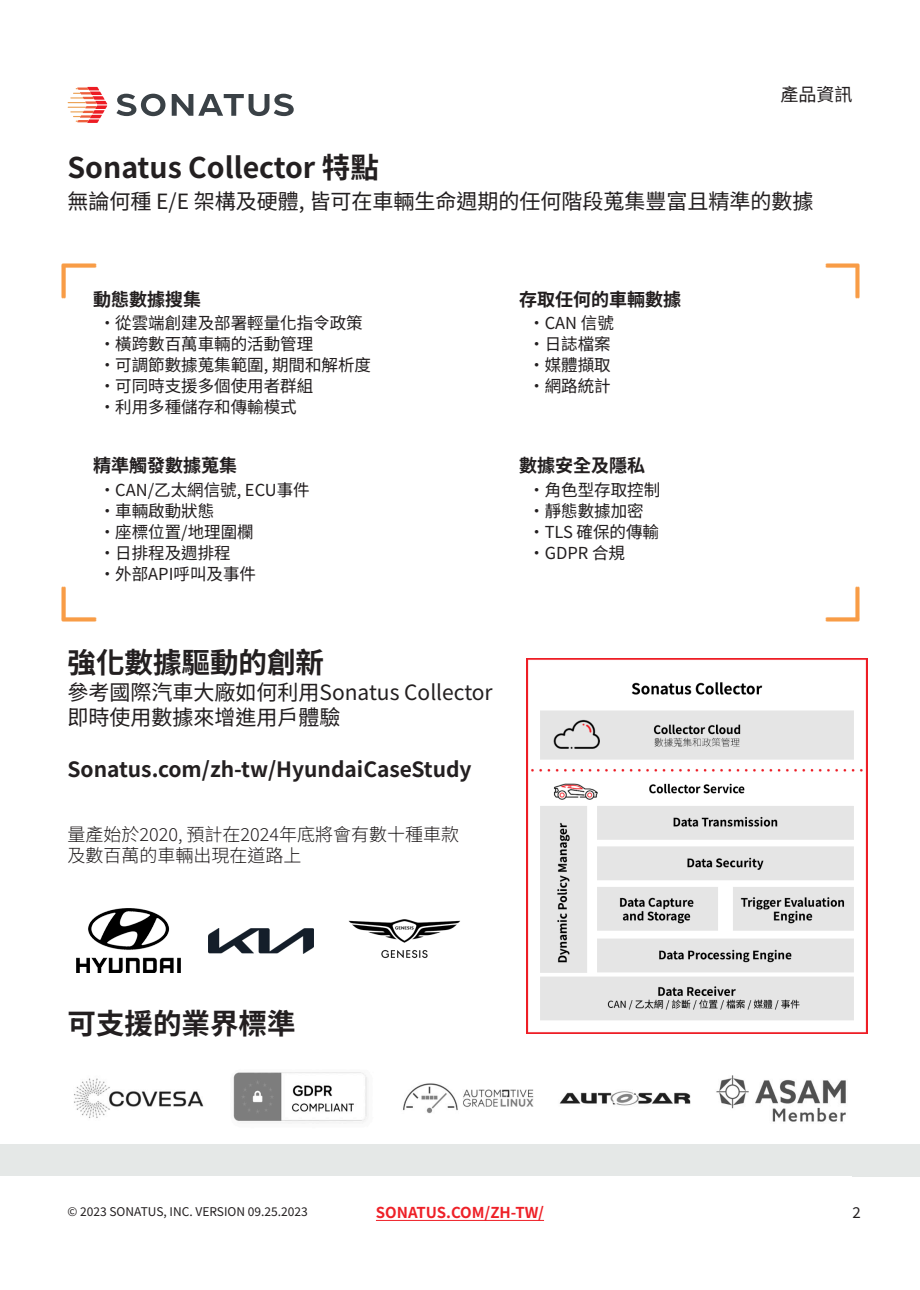
<style>
.page{position:relative;width:920px;height:1290px;background:#fff}
.page>*{position:absolute;margin:0;border:0;box-sizing:border-box;transform-origin:0 0}
.t1{font:100 28.5px "Noto Sans TC";color:#231f20}
.t2{font:100 21px "Noto Sans TC";color:#231f20}
.t3{font:100 18px/21.6px "Noto Sans TC";color:#231f20}
.t4{font:100 16.5px "Noto Sans TC";color:#231f20}
.t5{font:100 15px "Noto Sans TC";color:#ee2027}
.t6{font:100 15px "Noto Sans TC";color:#231f20}
.t7{font:100 12px "Noto Sans TC";color:#231f20}
</style>
<div class="page">
<svg style="left:116px;top:94px;width:49px;height:22px"></svg>
<svg style="left:172px;top:94px;width:122px;height:22px"></svg>
<svg style="left:68px;top:87px;width:39px;height:36px"></svg>
<div style="left:0;top:1145px;width:920px;height:31px;background:#e5e8e7"></div>
<hr style="left:376px;top:1220px;width:168px;height:1px;background:#ee2027">
<img style="left:527px;top:659px;width:340px;height:374px">
<img style="left:348px;top:919px;width:112px;height:39px">
<img style="left:76px;top:909px;width:104px;height:64px">
<img style="left:209px;top:928px;width:104px;height:25px">
<img style="left:74px;top:1072px;width:772px;height:50px">
<img style="left:62px;top:586px;width:34px;height:35px">
<img style="left:825px;top:586px;width:35px;height:35px">
<img style="left:62px;top:264px;width:34px;height:35px">
<img style="left:825px;top:264px;width:35px;height:35px">
<p class="t3" style="left:780px;top:84px;width:73px">產品資訊</p>
<p class="t1" style="left:68px;top:152px;width:313px">Sonatus Collector 特點</p>
<p class="t2" style="left:68px;top:190px;width:747px">無論何種 E/E 架構及硬體, 皆可在車輛生命週期的任何階段蒐集豐富且精準的數據</p>
<p class="t3" style="left:93px;top:289px;width:109px">動態數據搜集</p>
<p class="t4" style="left:99px;top:314px;width:265px">• 從雲端創建及部署輕量化指令政策</p>
<p class="t4" style="left:99px;top:335px;width:216px">• 橫跨數百萬車輛的活動管理</p>
<p class="t4" style="left:99px;top:356px;width:273px">• 可調節數據蒐集範圍, 期間和解析度</p>
<p class="t4" style="left:99px;top:377px;width:216px">• 可同時支援多個使用者群組</p>
<p class="t4" style="left:99px;top:398px;width:199px">• 利用多種儲存和傳輸模式</p>
<p class="t3" style="left:93px;top:455px;width:145px">精準觸發數據蒐集</p>
<p class="t4" style="left:99px;top:480px;width:212px">• CAN/乙太網信號, ECU事件</p>
<p class="t4" style="left:99px;top:501px;width:117px">• 車輛啟動狀態</p>
<p class="t4" style="left:99px;top:522px;width:156px">• 座標位置/地理圍欄</p>
<p class="t4" style="left:99px;top:543px;width:133px">• 日排程及週排程</p>
<p class="t4" style="left:99px;top:564px;width:158px">• 外部API呼叫及事件</p>
<p class="t1" style="left:68px;top:646px;width:258px">強化數據驅動的創新</p>
<p class="t2" style="left:68px;top:681px;width:427px">參考國際汽車大廠如何利用Sonatus Collector</p>
<p class="t2" style="left:68px;top:706px;width:274px">即時使用數據來增進用戶體驗</p>
<p class="t2" style="left:68px;top:758px;width:406px">Sonatus.com/zh-tw/HyundaiCaseStudy</p>
<p class="t3" style="left:68px;top:823px;width:393px">量產始於2020, 預計在2024年底將會有數十種車款及數百萬的車輛出現在道路上</p>
<p class="t3" style="left:519px;top:289px;width:163px">存取任何的車輛數據</p>
<p class="t4" style="left:529px;top:314px;width:87px">• CAN 信號</p>
<p class="t4" style="left:529px;top:335px;width:84px">• 日誌檔案</p>
<p class="t4" style="left:529px;top:356px;width:84px">• 媒體擷取</p>
<p class="t4" style="left:529px;top:377px;width:84px">• 網路統計</p>
<p class="t3" style="left:519px;top:455px;width:127px">數據安全及隱私</p>
<p class="t4" style="left:529px;top:480px;width:133px">• 角色型存取控制</p>
<p class="t4" style="left:529px;top:501px;width:117px">• 靜態數據加密</p>
<p class="t4" style="left:529px;top:522px;width:132px">• TLS 確保的傳輸</p>
<p class="t4" style="left:529px;top:543px;width:98px">• GDPR 合規</p>
<p class="t1" style="left:68px;top:1007px;width:229px">可支援的業界標準</p>
<p class="t7" style="left:68px;top:1205px;width:242px">© 2023 SONATUS, INC. VERSION 09.25.2023</p>
<p class="t5" style="left:376px;top:1204px;width:170px">SONATUS.COM/ZH-TW/</p>
<p class="t6" style="left:852px;top:1204px;width:10px">2</p>
</div>
